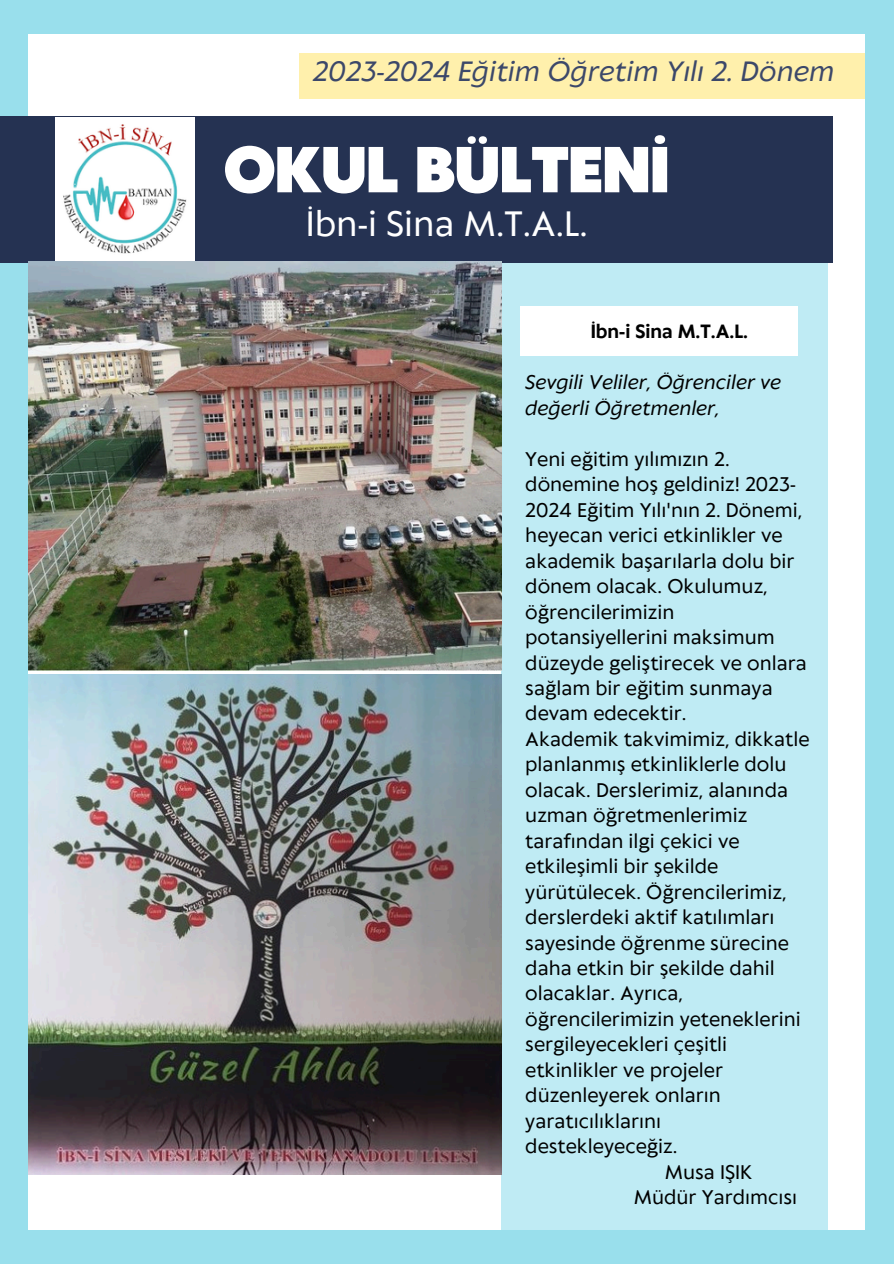
<style>
.page{position:relative;width:894px;height:1264px;background:#fff}
.page>*{position:absolute;margin:0;border:0;box-sizing:border-box;transform-origin:0 0}
.t1{font:900 60.75px "Klein Text";color:#fff}
.t2{font:33px "Klein Text";color:#fff}
.t3{font:italic 26.1px "Klein Text";color:#3c486a}
.t4{font:18.45px/25.5px "Klein Text";color:#000}
.t5{font:italic 18.45px/25.5px "Klein Text";color:#000}
.t6{font:700 18px "Klein Text";color:#000}
</style>
<div class="page">
<div style="left:0;top:0;width:893px;height:1263px;background:#99dfec"></div>
<div style="left:29px;top:34px;width:835px;height:1195px;background:#fff"></div>
<div style="left:501px;top:206px;width:326px;height:1023px;background:#bfebf4"></div>
<div style="left:0;top:116px;width:832px;height:147px;background:#253252"></div>
<div style="left:520px;top:307px;width:277px;height:49px;background:#fff"></div>
<img style="left:55px;top:118px;width:140px;height:143px">
<img style="left:29px;top:261px;width:472px;height:409px">
<img style="left:29px;top:674px;width:472px;height:500px">
<div style="left:299px;top:53px;width:565px;height:45px;background:#fff0ac"></div>
<p class="t3" style="left:312px;top:58px;width:523px">2023-2024 Eğitim Öğretim Yılı 2. Dönem</p>
<h1 class="t1" style="left:224px;top:139px;width:446px">OKUL BÜLTENİ</h1>
<p class="t2" style="left:305px;top:207px;width:283px">İbn-i Sina M.T.A.L.</p>
<p class="t6" style="left:590px;top:322px;width:159px">İbn-i Sina M.T.A.L.</p>
<h2 class="t5" style="left:525px;top:371px;width:257px">Sevgili Veliler, Öğrenciler ve değerli Öğretmenler,</h2>
<h4 class="t4" style="left:525px;top:447px;width:283px">Yeni eğitim yılımızın 2. dönemine hoş geldiniz! 2023-<br>2024 Eğitim Yılı'nın 2. Dönemi, heyecan verici etkinlikler ve akademik başarılarla dolu bir dönem olacak. Okulumuz, öğrencilerimizin potansiyellerini maksimum düzeyde geliştirecek ve onlara sağlam bir eğitim sunmaya devam edecektir.</h4>
<p class="t4" style="left:525px;top:727px;width:285px">Akademik takvimimiz, dikkatle planlanmış etkinliklerle dolu olacak. Derslerimiz, alanında uzman öğretmenlerimiz tarafından ilgi çekici ve etkileşimli bir şekilde yürütülecek. Öğrencilerimiz, derslerdeki aktif katılımları sayesinde öğrenme sürecine daha etkin bir şekilde dahil olacaklar. Ayrıca, öğrencilerimizin yeteneklerini sergileyecekleri çeşitli etkinlikler ve projeler düzenleyerek onların yaratıcılıklarını destekleyeceğiz.</p>
<p class="t4" style="left:664px;top:1160px;width:89px">Musa IŞIK</p>
<p class="t4" style="left:633px;top:1185px;width:165px">Müdür Yardımcısı</p>
</div>
